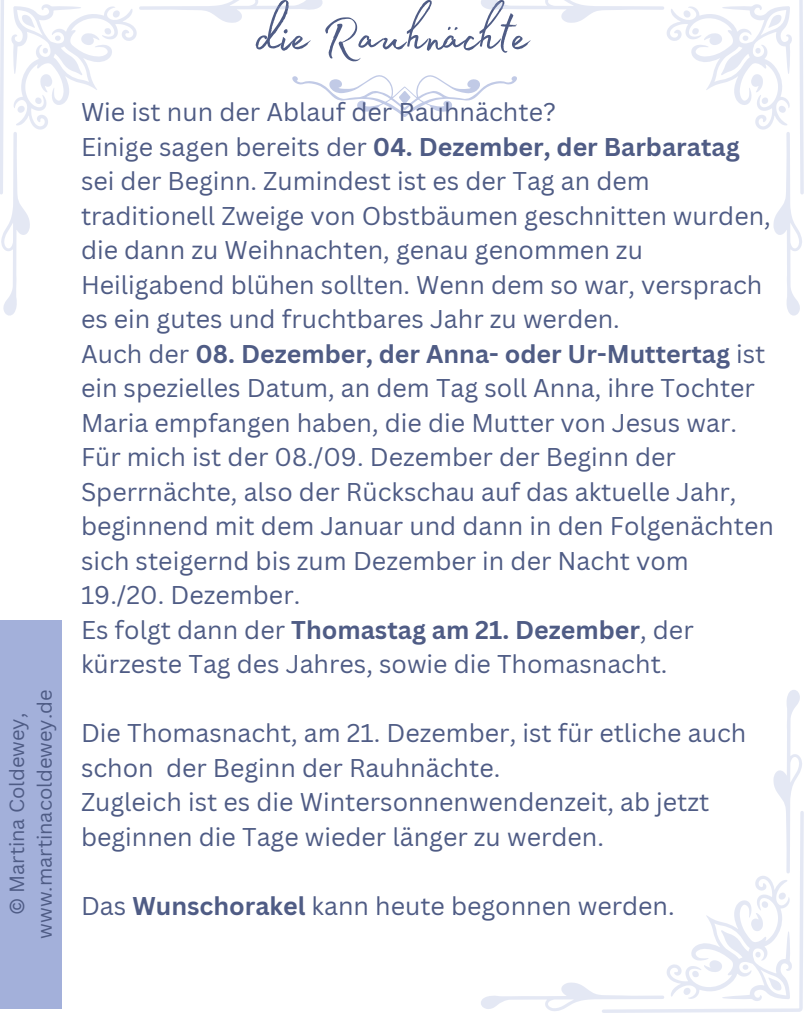
<style>
.page{position:relative;width:810px;height:1013px;background:#fff}
.page>*{position:absolute;margin:0;border:0;box-sizing:border-box;transform-origin:0 0}
.t1{font:66px "Madelyn Fill";color:#4f5c85}
.t2{font:25px/34.5px "Canva Sans";color:#4f5c85}
.t3{font:20px/27.8px "Canva Sans";color:#4f5c85;text-align:center}
.s1{font-weight:700}
</style>
<div class="page">
<div style="left:0;top:620px;width:62px;height:388px;background:#a3b0da"></div>
<svg style="left:323px;top:75px;width:158px;height:42px"></svg>
<svg style="left:481px;top:0;width:323px;height:316px"></svg>
<svg style="left:0;top:0;width:323px;height:316px"></svg>
<svg style="left:481px;top:690px;width:323px;height:322px"></svg>
<p class="t3" style="left:3px;top:938px;width:251px;rotate:-90deg">© Martina Coldewey, www.martinacoldewey.de</p>
<p class="t1" style="left:256px;top:-14px;width:275px">die Rauhnächte</p>
<h1 class="t2" style="left:81px;top:94px;width:694px">Wie ist nun der Ablauf der Rauhnächte?<br>Einige sagen bereits der <span class="s1">04. Dezember, der Barbaratag </span>sei der Beginn. Zumindest ist es der Tag an dem traditionell Zweige von Obstbäumen geschnitten wurden, die dann zu Weihnachten, genau genommen zu Heiligabend blühen sollten. Wenn dem so war, versprach es ein gutes und fruchtbares Jahr zu werden.<br>Auch der <span class="s1">08. Dezember, der Anna- oder Ur-Muttertag</span> ist ein spezielles Datum, an dem Tag soll Anna, ihre Tochter Maria empfangen haben, die die Mutter von Jesus war.<br>Für mich ist der 08./09. Dezember der Beginn der Sperrnächte, also der Rückschau auf das aktuelle Jahr, beginnend mit dem Januar und dann in den Folgenächten sich steigernd bis zum Dezember in der Nacht vom 19./20. Dezember.<br>Es folgt dann der <span class="s1">Thomastag am 21. Dezember</span>, der kürzeste Tag des Jahres, sowie die Thomasnacht.</h1>
<h2 class="t2" style="left:81px;top:715px;width:667px">Die Thomasnacht, am 21. Dezember, ist für etliche auch schon der Beginn der Rauhnächte.<br>Zugleich ist es die Wintersonnenwendenzeit, ab jetzt beginnen die Tage wieder länger zu werden.</h2>
<h2 class="t2" style="left:81px;top:888px;width:595px">Das <span class="s1">Wunschorakel</span> kann heute begonnen werden.</h2>
</div>
